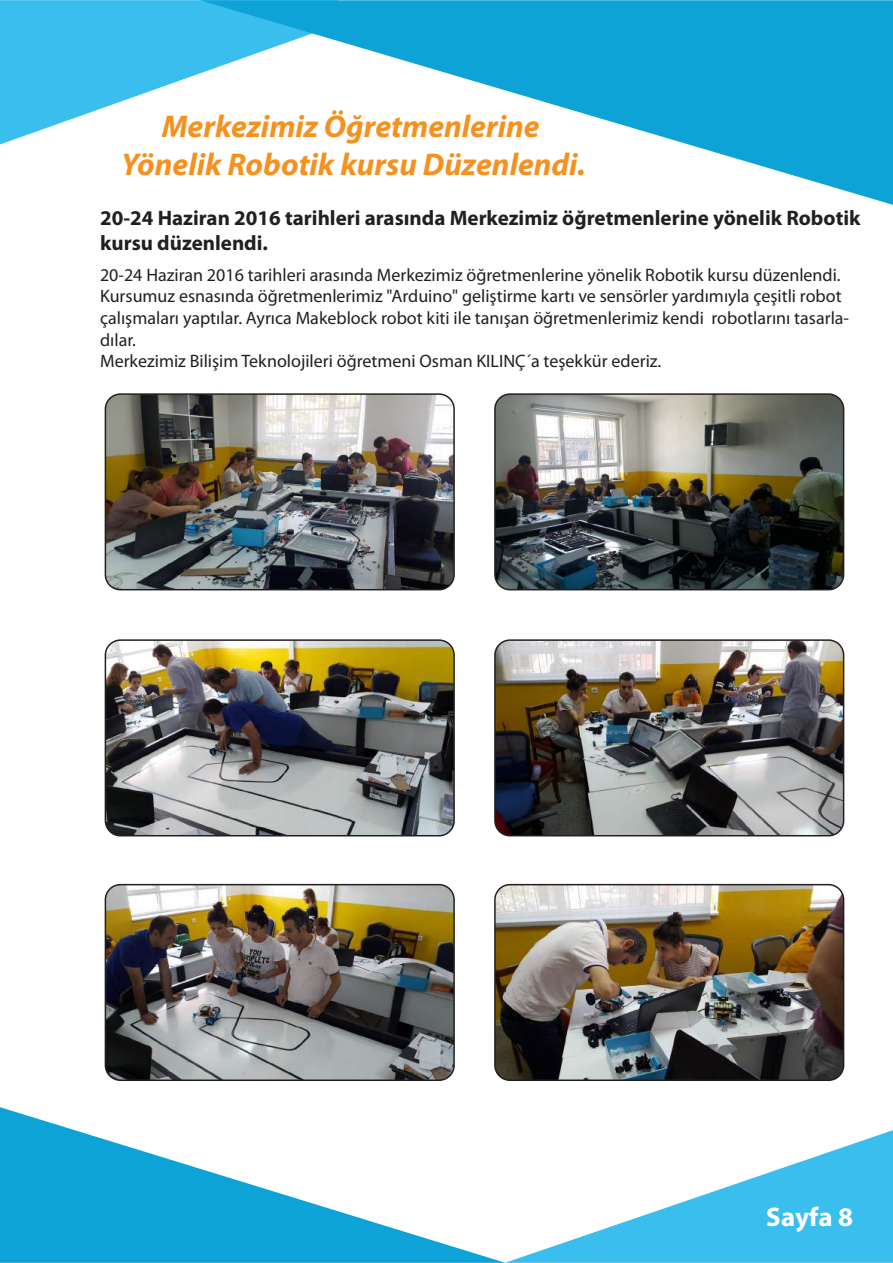
<style>
.page{position:relative;width:893px;height:1263px;background:#fff}
.page>*{position:absolute;margin:0;border:0;box-sizing:border-box;transform-origin:0 0}
.t1{font:italic 700 31.5px/37.8px "Myriad Pro";color:#f6901e;text-align:center}
.t2{font:700 27px "Myriad Pro";color:#fff}
.t3{font:700 21px/25.2px "Myriad Pro";color:#231f20}
.t4{font:18px/21.6px "Myriad Pro";color:#231f20}
</style>
<div class="page">
<img style="left:0;top:0;width:200px;height:144px">
<img style="left:200px;top:0;width:693px;height:205px">
<img style="left:505px;top:1130px;width:388px;height:133px">
<img style="left:0;top:1107px;width:505px;height:156px">
<img style="left:105px;top:396px;width:348px;height:194px">
<div style="left:105px;top:393px;width:350px;height:197px;border:2px solid #231f20;border-radius:15px"></div>
<img style="left:496px;top:396px;width:348px;height:194px">
<div style="left:494px;top:393px;width:350px;height:197px;border:2px solid #231f20;border-radius:15px"></div>
<img style="left:105px;top:642px;width:348px;height:194px">
<div style="left:105px;top:639px;width:350px;height:197px;border:2px solid #231f20;border-radius:15px"></div>
<img style="left:496px;top:642px;width:348px;height:194px">
<div style="left:494px;top:639px;width:350px;height:197px;border:2px solid #231f20;border-radius:15px"></div>
<img style="left:105px;top:885px;width:347px;height:194px">
<div style="left:105px;top:884px;width:350px;height:197px;border:2px solid #231f20;border-radius:15px"></div>
<img style="left:497px;top:885px;width:347px;height:194px">
<div style="left:494px;top:884px;width:350px;height:197px;border:2px solid #231f20;border-radius:15px"></div>
<h1 class="t1" style="left:122px;top:107px;width:466px">Merkezimiz Öğretmenlerine<br>Yönelik Robotik kursu Düzenlendi.</h1>
<p class="t3" style="left:100px;top:204px;width:762px">20-24 Haziran 2016 tarihleri arasında Merkezimiz öğretmenlerine yönelik Robotik kursu düzenlendi.</p>
<p class="t4" style="left:100px;top:264px;width:751px">20-24 Haziran 2016 tarihleri arasında Merkezimiz öğretmenlerine yönelik Robotik kursu düzenlendi.<br>Kursumuz esnasında öğretmenlerimiz "Arduino" geliştirme kartı ve sensörler yardımıyla çeşitli robot çalışmaları yaptılar. Ayrıca Makeblock robot kiti ile tanışan öğretmenlerimiz kendi robotlarını tasarla&shy;dılar.<br>Merkezimiz Bilişim Teknolojileri öğretmeni Osman KILINÇ´a teşekkür ederiz.</p>
<h2 class="t2" style="left:766px;top:1199px;width:88px">Sayfa 8</h2>
</div>
